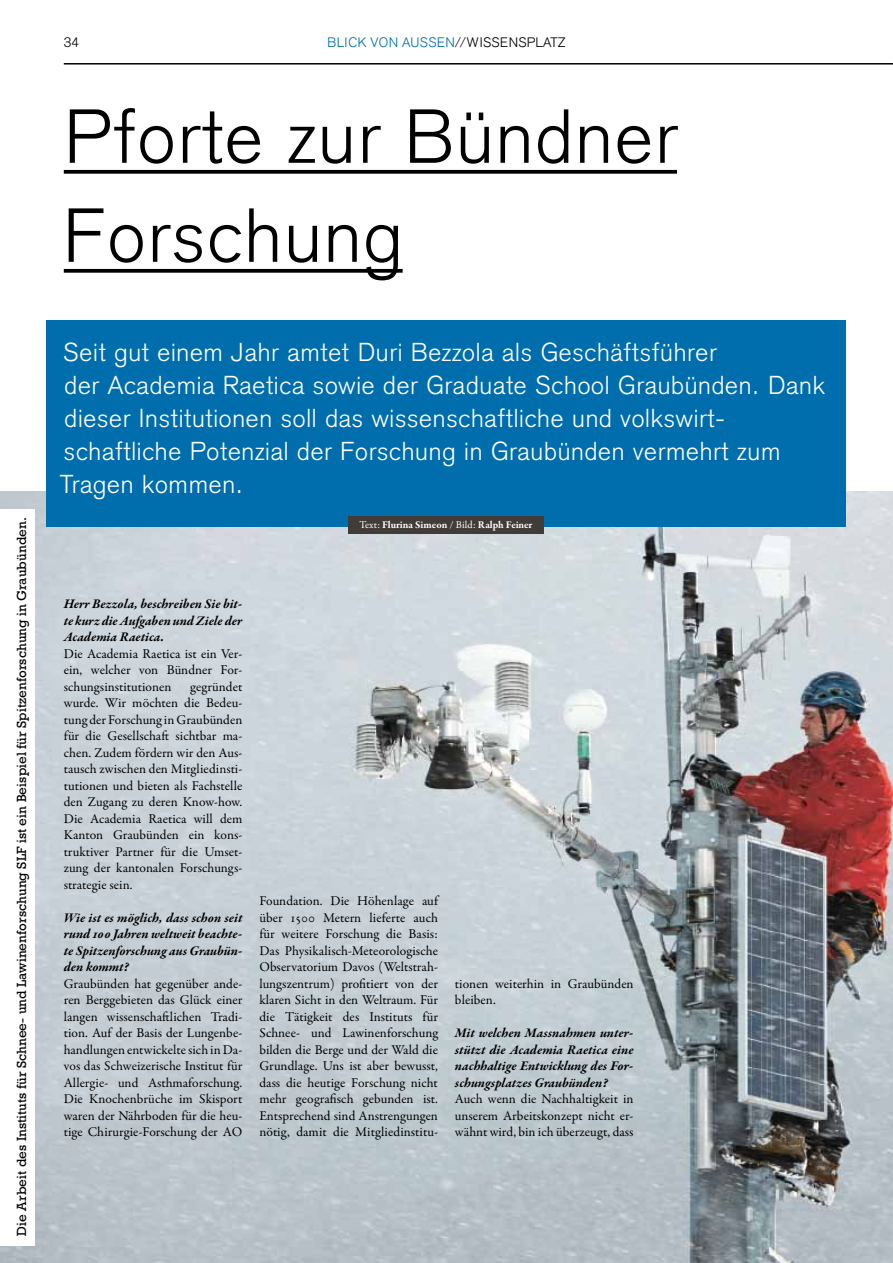
<style>
.page{position:relative;width:893px;height:1263px;background:#fff}
.page>*{position:absolute;margin:0;border:0;box-sizing:border-box;transform-origin:0 0}
.t1{font:300 75px/99px "HTW Basic Commercial LT";letter-spacing:.03em;color:#000}
.t2{font:300 25.5px/33px "HTW Basic Commercial LT";letter-spacing:.03em;color:#fff}
.t3{font:13.5px/16.5px "Garamond Premr Pro";color:#000;text-align:justify}
.t4{font:italic 700 13.5px/16.5px "Garamond Premr Pro";color:#000;text-align:justify}
.t5{font:13.5px "Rockwell Std";letter-spacing:.005em;color:#000}
.t6{font:300 13.5px "HTW Basic Commercial LT";letter-spacing:.025em;color:#006ead}
.t7{font:300 13.5px "HTW Basic Commercial LT";color:#000}
.t8{font:700 10.5px "Garamond Premr Pro";letter-spacing:-.005em;color:#fff}
.s1{color:#000}
.s2{font-weight:400}
</style>
<div class="page">
<hr style="left:64px;top:63px;width:829px;height:2px;background:#000">
<img style="left:0;top:491px;width:893px;height:772px">
<svg style="left:64px;top:170px;width:613px;height:4px;fill:#000"></svg>
<svg style="left:64px;top:269px;width:339px;height:4px"></svg>
<div style="left:47px;top:320px;width:799px;height:207px;background:#006ead"></div>
<div style="left:349px;top:516px;width:195px;height:17px;background:#413c38"></div>
<div style="left:0;top:509px;width:35px;height:736px;background:#fff"></div>
<p class="t5" style="left:14px;top:1236px;width:720px;rotate:-90deg">Die Arbeit des Instituts für Schnee- und Lawinenforschung SLF ist ein Beispiel für Spitzenforschung in Graubünden.</p>
<p class="t7" style="left:64px;top:34px;width:17px">34</p>
<p class="t6" style="left:328px;top:34px;width:239px">BLICK VON AUSSEN<span class="s1">//WISSENSPLATZ</span></p>
<h1 class="t1" style="left:64px;top:88px;width:615px">Pforte zur Bündner<br>Forschung</h1>
<p class="t2" style="left:60px;top:336px;width:767px">Seit gut einem Jahr amtet Duri Bezzola als Geschäftsführer<br>der Academia Raetica sowie der Graduate School Graubünden. Dank dieser Institutionen soll das wissenschaftliche und volkswirt&shy;schaftliche Potenzial der Forschung in Graubünden vermehrt zum Tragen kommen.</p>
<p class="t8" style="left:360px;top:518px;width:174px"><span class="s2">Text:</span> Flurina Simeon <span class="s2">/ Bild:</span> Ralph Feiner</p>
<p class="t4" style="left:64px;top:597px;width:180px">Herr Bezzola, beschreiben Sie bit&shy;te kurz die Aufgaben und Ziele der Academia Raetica.</p>
<p class="t3" style="left:64px;top:646px;width:180px">Die Academia Raetica ist ein Ver&shy;ein, welcher von Bündner For&shy;schungsinstitutionen</p>
<p class="t3" style="left:64px;top:679px;width:180px;text-indent:126px">gegründet wurde. Wir möchten die Bedeu&shy;tung der Forschung in Graubünden für die Gesellschaft sichtbar ma&shy;chen. Zudem fördern wir den Aus&shy;tausch zwischen den Mitgliedinsti&shy;tutionen und bieten als Fachstelle den Zugang zu deren Know-how.<br>Die Academia Raetica will dem Kanton Graubünden ein kons&shy;truktiver Partner für die Umset&shy;zung der kantonalen Forschungs&shy;strategie sein.</p>
<p class="t4" style="left:64px;top:910px;width:180px">Wie ist es möglich, dass schon seit rund 100 Jahren weltweit beachte&shy;te Spitzenforschung aus Graubün&shy;den kommt?</p>
<p class="t3" style="left:64px;top:976px;width:180px">Graubünden hat gegenüber ande&shy;ren Berggebieten das Glück einer langen wissenschaftlichen Tradi&shy;tion. Auf der Basis der Lungenbe&shy;handlungen entwickelte sich in Da&shy;vos das Schweizerische Institut für Allergie- und Asthmaforschung.<br>Die Knochenbrüche im Skisport waren der Nährboden für die heu&shy;tige Chirurgie-Forschung der AO</p>
<p class="t3" style="left:259px;top:893px;width:180px">Foundation. Die Höhenlage auf über 1500 Metern lieferte auch für weitere Forschung die Basis:<br>Das Physikalisch-Meteorologische Observatorium Davos (Weltstrah&shy;lungszentrum) profitiert von der klaren Sicht in den Weltraum. Für die Tätigkeit des Instituts für Schnee- und Lawinenforschung bilden die Berge und der Wald die Grundlage. Uns ist aber bewusst, dass die heutige Forschung nicht mehr geografisch gebunden ist.<br>Entsprechend sind Anstrengungen nötig, damit die Mitgliedinstitu-</p>
<p class="t3" style="left:455px;top:975px;width:180px">tionen weiterhin in Graubünden bleiben.</p>
<p class="t4" style="left:455px;top:1025px;width:180px">Mit welchen Massnahmen unter&shy;stützt die Academia Raetica eine nachhaltige Entwicklung des For&shy;schungsplatzes Graubünden?</p>
<p class="t3" style="left:455px;top:1091px;width:180px">Auch wenn die Nachhaltigkeit in unserem Arbeitskonzept nicht er&shy;wähnt wird, bin ich überzeugt, dass</p>
</div>
